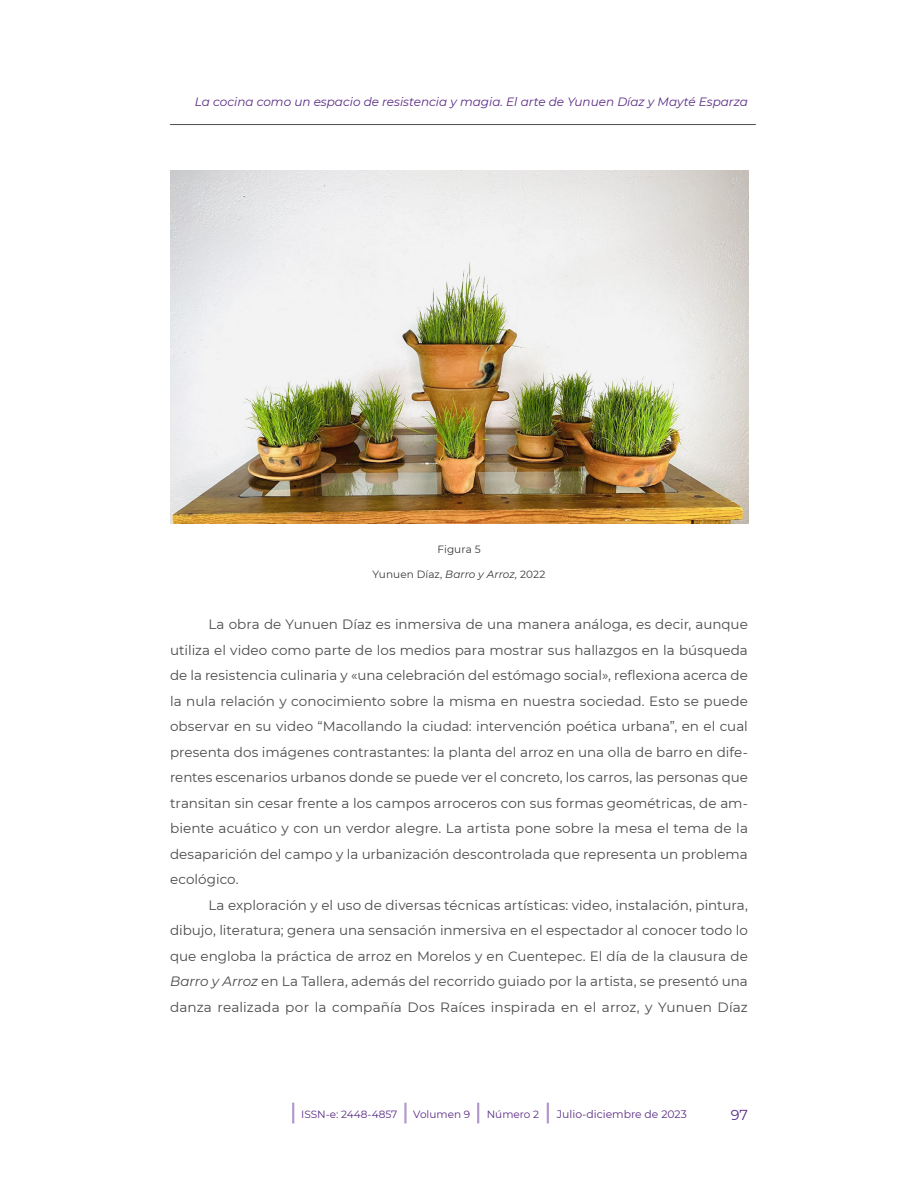
<style>
.page{position:relative;width:918px;height:1188px;background:#fff}
.page>*{position:absolute;margin:0;border:0;box-sizing:border-box;transform-origin:0 0}
.t1{font:14.4px "Montserrat";color:#592a84}
.TEXTO_2{font:13.5px/25.5px "Montserrat";letter-spacing:.005em;color:#4a4a4a;text-align:justify}
.t2{font:italic 12px "Montserrat";color:#592a84}
.t3{font:10.8px "Montserrat";color:#592a84}
.PIE_DE_FOTO{font:10.5px "Montserrat";letter-spacing:.01em;color:#383838}
.t4{font:10.5px "Montserrat";color:#592a84}
.s1{font-style:italic}
</style>
<div class="page">
<hr style="left:170px;top:124px;width:586px;height:1px;background:#4d4d4d">
<img style="left:170px;top:170px;width:578px;height:353px">
<p class="t2" style="left:195px;top:94px;width:554px">La cocina como un espacio de resistencia y magia. El arte de Yunuen Díaz y Mayté Esparza</p>
<p class="PIE_DE_FOTO" style="left:437px;top:542px;width:45px">Figura 5</p>
<p class="PIE_DE_FOTO" style="left:373px;top:567px;width:174px">Yunuen Díaz, <span class="s1">Barro y Arroz,</span> 2022</p>
<p class="TEXTO_2" style="left:170px;top:611px;width:579px;text-indent:38px">La obra de Yunuen Díaz es inmersiva de una manera análoga, es decir, aunque utiliza el video como parte de los medios para mostrar sus hallazgos en la búsqueda de la resistencia culinaria y «una celebración del estómago social», reflexiona acerca de la nula relación y conocimiento sobre la misma en nuestra sociedad. Esto se puede observar en su video “Macollando la ciudad: intervención poética urbana”, en el cual presenta dos imágenes contrastantes: la planta del arroz en una olla de barro en dife&shy;rentes escenarios urbanos donde se puede ver el concreto, los carros, las personas que transitan sin cesar frente a los campos arroceros con sus formas geométricas, de am&shy;biente acuático y con un verdor alegre. La artista pone sobre la mesa el tema de la desaparición del campo y la urbanización descontrolada que representa un problema ecológico.</p>
<p class="TEXTO_2" style="left:170px;top:892px;width:579px;text-indent:38px">La exploración y el uso de diversas técnicas artísticas: video, instalación, pintura, dibujo, literatura; genera una sensación inmersiva en el espectador al conocer todo lo que engloba la práctica de arroz en Morelos y en Cuentepec. El día de la clausura de <span class="s1">Barro y Arroz</span> en La Tallera, además del recorrido guiado por la artista, se presentó una danza realizada por la compañía Dos Raíces inspirada en el arroz, y Yunuen Díaz</p>
<p class="t4" style="left:301px;top:1107px;width:98px">ISSN-e: 2448-4857</p>
<p class="t4" style="left:413px;top:1107px;width:58px">Volumen 9</p>
<p class="t4" style="left:487px;top:1107px;width:54px">Número 2</p>
<p class="t3" style="left:557px;top:1107px;width:131px">Julio-diciembre de 2023</p>
<p class="t1" style="left:731px;top:1105px;width:19px">97</p>
</div>
